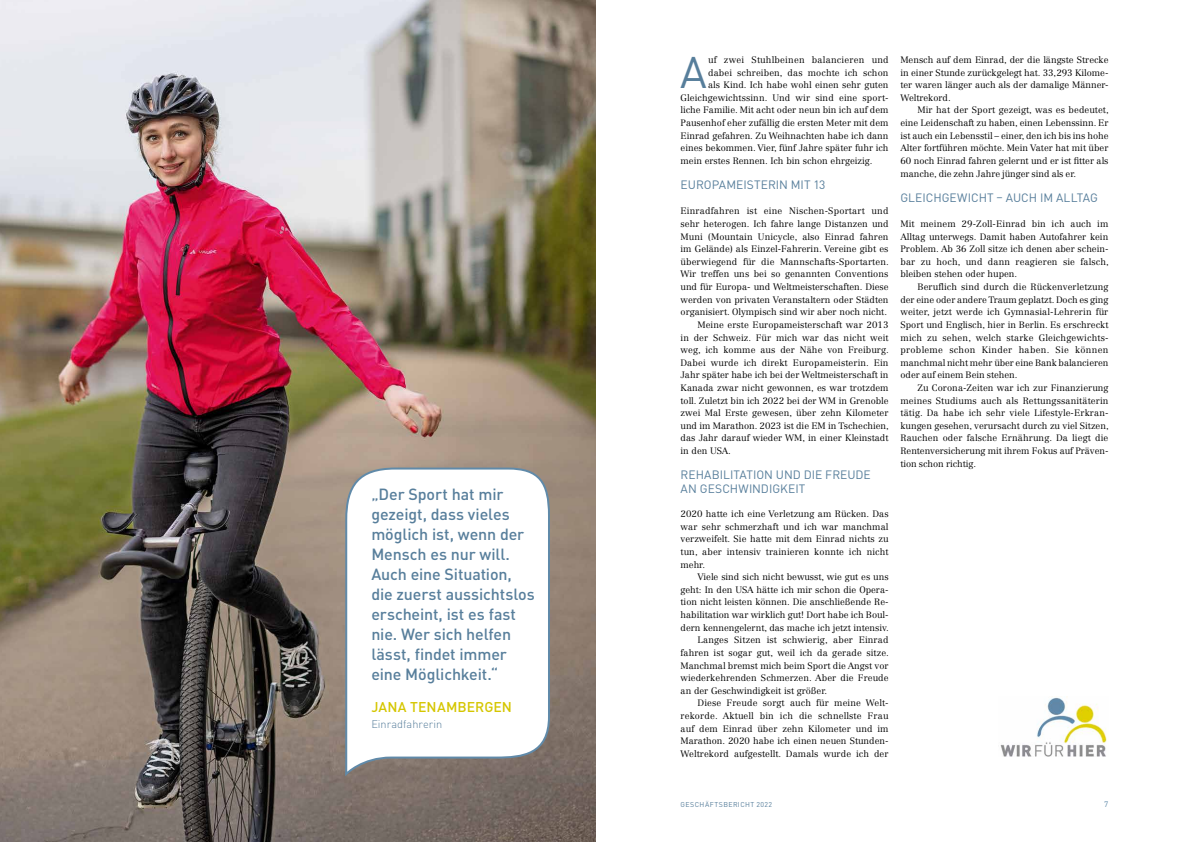
<style>
.page{position:relative;width:1191px;height:842px;background:#fff}
.page>*{position:absolute;margin:0;border:0;box-sizing:border-box;transform-origin:0 0}
.t1{font:43.7px "DIN Pro";color:#577e9b}
.t2{font:500 16px/20px "DIN Pro";color:#577e9b}
.t3{font:500 14px "DIN Pro";color:#d5c600}
.t4{font:12px/14px "DIN Pro";color:#577e9b}
.t5{font:300 11px "DIN Pro";color:#577e9b}
.t6{font:300 9.2px/12.6px "Centennial LT Std";color:#000;text-align:justify}
.t7{font:300 9.2px "Centennial LT Std";letter-spacing:.02em;color:#000}
.t8{font:300 9.2px "Centennial LT Std";letter-spacing:.025em;color:#000}
.t9{font:8px "DIN Pro";color:#608aa9}
.t10{font:7px "DIN Pro";letter-spacing:.055em;color:#577e9b}
</style>
<div class="page">
<img style="left:1000px;top:696px;width:107px;height:61px">
<img style="left:0;top:0;width:595px;height:842px">
<svg style="left:344px;top:466px;width:207px;height:310px"></svg>
<h2 class="t2" style="left:371px;top:483px;width:165px">„Der Sport hat mir gezeigt, dass vieles möglich ist, wenn der<br>Mensch es nur will.<br>Auch eine -Situation, die zuerst aussichtslos erscheint, ist es fast nie. Wer sich helfen lässt, findet immer eine -Möglichkeit.“</h2>
<h3 class="t3" style="left:371px;top:696px;width:142px">Jana Tenambergen</h3>
<p class="t5" style="left:371px;top:716px;width:72px">Einradfahrerin</p>
<h1 class="t1" style="left:680px;top:38px;width:27px">A</h1>
<p class="t8" style="left:708px;top:54px;width:182px">uf zwei Stuhlbeinen balancieren und</p>
<p class="t6" style="left:708px;top:66px;width:182px">dabei schreiben, das mochte ich schon</p>
<p class="t6" style="left:708px;top:79px;width:182px">als Kind. Ich habe wohl einen sehr guten</p>
<p class="t6" style="left:680px;top:91px;width:209px">Gleichgewichtssinn. Und wir sind eine sport-</p>
<p class="t6" style="left:680px;top:104px;width:209px">liche Familie. Mit acht oder neun bin ich auf dem</p>
<p class="t6" style="left:680px;top:117px;width:209px">Pausenhof eher zufällig die ersten Meter mit dem</p>
<p class="t6" style="left:680px;top:129px;width:209px">Einrad gefahren. Zu Weihnachten habe ich dann</p>
<p class="t6" style="left:680px;top:142px;width:209px">eines bekommen. Vier, fünf Jahre später fuhr ich</p>
<p class="t6" style="left:680px;top:154px;width:193px">mein erstes Rennen. Ich bin schon ehrgeizig.</p>
<h3 class="t4" style="left:680px;top:177px;width:146px">EUROPAMEISTERIN MIT 13</h3>
<p class="t7" style="left:680px;top:206px;width:209px">Einradfahren ist eine Nischen-Sportart und</p>
<p class="t6" style="left:680px;top:217px;width:210px">sehr heterogen. Ich fahre lange Distanzen und</p>
<p class="t6" style="left:680px;top:230px;width:209px">Muni (Mountain Unicycle, also Einrad fahren</p>
<p class="t6" style="left:680px;top:243px;width:209px">im Gelände) als Einzel-Fahrerin. Vereine gibt es</p>
<p class="t6" style="left:680px;top:255px;width:210px">überwiegend für die Mannschafts-Sportarten.</p>
<p class="t6" style="left:680px;top:268px;width:209px">Wir treffen uns bei so genannten Conventions</p>
<p class="t6" style="left:680px;top:281px;width:209px">und für Europa- und Weltmeisterschaften. Diese</p>
<p class="t6" style="left:680px;top:293px;width:209px">werden von privaten Veranstaltern oder Städten</p>
<p class="t6" style="left:680px;top:306px;width:208px">organisiert. Olympisch sind wir aber noch nicht.</p>
<p class="t6" style="left:697px;top:318px;width:192px">Meine erste Europameisterschaft war 2013</p>
<p class="t6" style="left:680px;top:331px;width:209px">in der Schweiz. Für mich war das nicht weit</p>
<p class="t6" style="left:680px;top:344px;width:210px">weg, ich komme aus der Nähe von Freiburg.</p>
<p class="t6" style="left:680px;top:356px;width:209px">Dabei wurde ich direkt Europameisterin. Ein</p>
<p class="t6" style="left:680px;top:369px;width:209px">Jahr später habe ich bei der Weltmeisterschaft in</p>
<p class="t6" style="left:680px;top:381px;width:210px">Kanada zwar nicht gewonnen, es war trotzdem</p>
<p class="t6" style="left:680px;top:394px;width:209px">toll. Zuletzt bin ich 2022 bei der WM in Grenoble</p>
<p class="t6" style="left:680px;top:407px;width:209px">zwei Mal Erste gewesen, über zehn Kilometer</p>
<p class="t6" style="left:680px;top:419px;width:210px">und im Marathon. 2023 ist die EM in Tschechien,</p>
<p class="t6" style="left:680px;top:432px;width:209px">das Jahr darauf wieder WM, in einer Kleinstadt</p>
<p class="t6" style="left:680px;top:445px;width:52px">in den USA.</p>
<h3 class="t4" style="left:680px;top:467px;width:192px">REHABILITATION UND DIE FREUDE<br>AN GESCHWINDIGKEIT</h3>
<p class="t6" style="left:680px;top:508px;width:210px">2020 hatte ich eine Verletzung am Rücken. Das war sehr schmerzhaft und ich war manchmal verzweifelt. Sie hatte mit dem Einrad nichts zu tun, aber intensiv trainieren konnte ich nicht mehr.</p>
<p class="t6" style="left:697px;top:571px;width:192px">Viele sind sich nicht bewusst, wie gut es uns</p>
<p class="t6" style="left:680px;top:583px;width:209px">geht: In den USA hätte ich mir schon die Opera-</p>
<p class="t6" style="left:680px;top:596px;width:209px">tion nicht leisten können. Die anschließende Re-</p>
<p class="t6" style="left:680px;top:609px;width:209px">habilitation war wirklich gut! Dort habe ich Boul-</p>
<p class="t6" style="left:680px;top:621px;width:210px">dern kennengelernt, das mache ich jetzt intensiv.</p>
<p class="t6" style="left:697px;top:634px;width:192px">Langes Sitzen ist schwierig, aber Einrad</p>
<p class="t6" style="left:680px;top:646px;width:210px">fahren ist sogar gut, weil ich da gerade sitze.</p>
<p class="t6" style="left:680px;top:659px;width:209px">Manchmal bremst mich beim Sport die Angst vor</p>
<p class="t6" style="left:680px;top:672px;width:209px">wiederkehrenden Schmerzen. Aber die Freude</p>
<p class="t6" style="left:680px;top:684px;width:148px">an der Geschwindigkeit ist größer.</p>
<p class="t6" style="left:697px;top:697px;width:193px">Diese Freude sorgt auch für meine Welt-</p>
<p class="t6" style="left:680px;top:709px;width:209px">rekorde. Aktuell bin ich die schnellste Frau</p>
<p class="t6" style="left:680px;top:722px;width:210px">auf dem Einrad über zehn Kilometer und im</p>
<p class="t6" style="left:680px;top:735px;width:208px">Marathon. 2020 habe ich einen neuen Stunden-</p>
<p class="t6" style="left:680px;top:747px;width:209px">Weltrekord aufgestellt. Damals wurde ich der</p>
<p class="t6" style="left:900px;top:53px;width:209px;text-align:left">Mensch auf dem Einrad, der die längste Strecke in einer Stunde zurückgelegt hat. 33,293 Kilome&shy;ter waren länger auch als der damalige Männer-Weltrekord.</p>
<p class="t6" style="left:900px;top:104px;width:210px;text-indent:17px">Mir hat der Sport gezeigt, was es bedeutet, eine Leidenschaft zu haben, einen Lebenssinn. Er ist auch ein Lebensstil – einer, den ich bis ins hohe Alter fortführen möchte. Mein Vater hat mit über 60 noch Einrad fahren gelernt und er ist fitter als manche, die zehn Jahre jünger sind als er.</p>
<h3 class="t4" style="left:900px;top:189px;width:199px">GLEICHGEWICHT – AUCH IM ALLTAG</h3>
<p class="t6" style="left:900px;top:217px;width:210px">Mit meinem 29-Zoll-Einrad bin ich auch im Alltag unterwegs. Damit haben Autofahrer kein Problem. Ab 36 Zoll sitze ich denen aber schein&shy;bar zu hoch, und dann reagieren sie falsch, bleiben stehen oder hupen.</p>
<p class="t6" style="left:900px;top:281px;width:210px;text-indent:17px">Beruflich sind durch die Rückenverletzung der eine oder andere Traum geplatzt. Doch es ging weiter, jetzt werde ich Gymnasial-Lehrerin für Sport und Englisch, hier in Berlin. Es erschreckt mich zu sehen, welch starke Gleichgewichts&shy;probleme schon Kinder haben. Sie können manchmal nicht mehr über eine Bank balancieren oder auf einem Bein stehen.</p>
<p class="t6" style="left:900px;top:381px;width:210px;text-indent:17px">Zu Corona-Zeiten war ich zur Finanzierung meines Studiums auch als Rettungssanitäterin tätig. Da habe ich sehr viele Lifestyle-Erkran&shy;kungen gesehen, verursacht durch zu viel Sitzen, Rauchen oder falsche Ernährung. Da liegt die Rentenversicherung mit ihrem Fokus auf Präven&shy;tion schon richtig.</p>
<p class="t10" style="left:680px;top:799px;width:93px">GESCHÄFTSBERICHT 2022</p>
<p class="t9" style="left:1104px;top:798px;width:6px">7</p>
</div>
